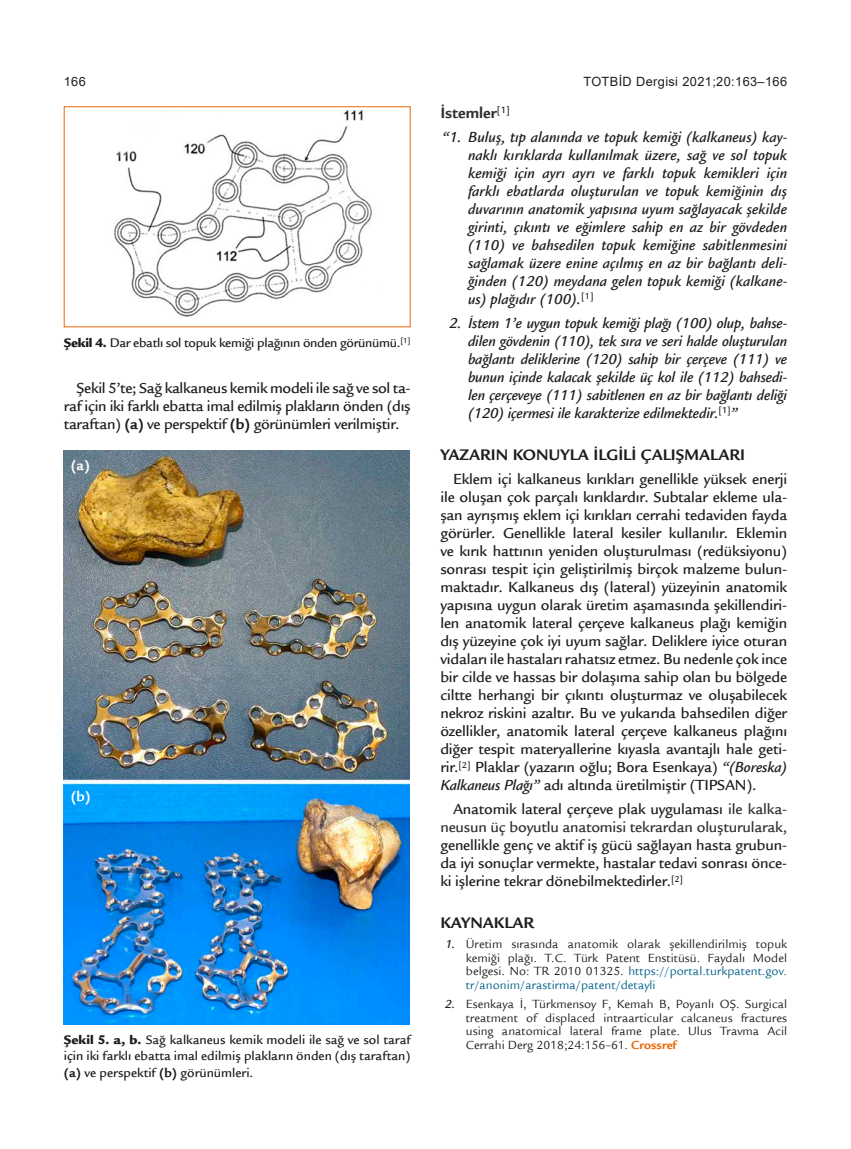
<style>
.page{position:relative;width:851px;height:1149px;background:#fff}
.page>*{position:absolute;margin:0;border:0;box-sizing:border-box;transform-origin:0 0}
.t1{font:700 16.5px "Legacy Sans Std";color:#1d1d1b}
.t2{font:700 16.5px "Legacy Sans Std";color:#303030}
.t3{font:500 15.75px/18px "Legacy Sans Std";letter-spacing:-.01em;color:#1d1d1b;text-align:justify}
.t4{font:italic 500 15.75px/18px "Legacy Sans Std";color:#1d1d1b;text-align:justify}
.t5{font:500 15.75px/18px "Legacy Sans Std";letter-spacing:-.01em;color:#303030;text-align:right}
.t6{font:700 15px "Legacy Sans Std";color:#fff}
.t7{font:500 13.5px/16.2px "Legacy Sans Std";color:#1d1d1b;text-align:justify}
.t8{font:500 13.5px "Legacy Sans Std";letter-spacing:-.02em;color:#1d1d1b}
.t9{font:12.75px/13.5px "Legacy Sans Std";color:#1d1d1b;text-align:justify}
.t10{font:12.75px "Arial";letter-spacing:.03em;color:#1d1d1b}
.s1{font-style:italic}
.s2{color:#1d1d1b}
.s3{font-weight:500;font-style:italic}
.s4{color:#006189}
.s5{font-weight:700;color:#ec6708}
.s6{font-weight:900}
.s7{font-weight:700}
</style>
<div class="page">
<img style="left:114px;top:110px;width:258px;height:207px">
<img style="left:64px;top:450px;width:346px;height:574px">
<p class="t10" style="left:64px;top:73px;width:24px">166</p>
<p class="t10" style="left:583px;top:73px;width:205px">TOTBİD Dergisi 2021;20:163–166</p>
<p class="t2" style="left:440px;top:103px;width:71px">İstemler<sup>[1]</sup></p>
<p class="t4" style="left:468px;top:128px;width:320px;text-indent:-26px">“1. Buluş, tıp alanında ve topuk kemiği (kalkaneus) kay&shy;naklı kırıklarda kullanılmak üzere, sağ ve sol topuk kemiği için ayrı ayrı ve farklı topuk kemikleri için farklı ebatlarda oluşturulan ve topuk kemiğinin dış duvarının anatomik yapısına uyum sağlayacak şekilde girinti, çıkıntı ve eğimlere sahip en az bir gövdeden (110) ve bahsedilen topuk kemiğine sabitlenmesini sağlamak üzere enine açılmış en az bir bağlantı deli&shy;ğinden (120) meydana gelen topuk kemiği (kalkane&shy;us) plağıdır (100).<sup>[1]</sup></p>
<p class="t4" style="left:468px;top:314px;width:320px;text-indent:-19px">2. İstem 1’e uygun topuk kemiği plağı (100) olup, bahse&shy;dilen gövdenin (110), tek sıra ve seri halde oluşturulan bağlantı deliklerine (120) sahip bir çerçeve (111) ve bunun içinde kalacak şekilde üç kol ile (112) bahsedi&shy;len çerçeveye (111) sabitlenen en az bir bağlantı deliği (120) içermesi ile karakterize edilmektedir.<sup>[1]</sup>”</p>
<p class="t1" style="left:440px;top:445px;width:306px">YAZARIN KONUYLA İLGİLİ ÇALIŞMALARI</p>
<p class="t3" style="left:440px;top:470px;width:348px;text-indent:13px">Eklem içi kalkaneus kırıkları genellikle yüksek enerji ile oluşan çok parçalı kırıklardır. Subtalar ekleme ula&shy;şan ayrışmış eklem içi kırıkları cerrahi tedaviden fayda görürler. Genellikle lateral kesiler kullanılır. Eklemin ve kırık hattının yeniden oluşturulması (redüksiyonu) sonrası tespit için geliştirilmiş birçok malzeme bulun&shy;maktadır. Kalkaneus dış (lateral) yüzeyinin anatomik yapısına uygun olarak üretim aşamasında şekillendiri&shy;len anatomik lateral çerçeve kalkaneus plağı kemiğin dış yüzeyine çok iyi uyum sağlar. Deliklere iyice oturan vidaları ile hastaları rahatsız etmez. Bu nedenle çok ince bir cilde ve hassas bir dolaşıma sahip olan bu bölgede ciltte herhangi bir çıkıntı oluşturmaz ve oluşabilecek nekroz riskini azaltır. Bu ve yukarıda bahsedilen diğer özellikler, anatomik lateral çerçeve kalkaneus plağını diğer tespit materyallerine kıyasla avantajlı hale geti&shy;rir.<sup>[2]</sup> Plaklar (yazarın oğlu; Bora Esenkaya) <span class="s1">“(Boreska)<br>Kalkaneus Plağı”</span> adı altında üretilmiştir (TIPSAN).</p>
<p class="t5" style="left:440px;top:800px;width:348px"><span class="s2">Anatomik lateral çerçeve plak uygulaması</span> ile kalka&shy;neusun üç boyutlu anatomisi tekrardan oluşturularak,</p>
<p class="t3" style="left:440px;top:836px;width:348px">genellikle genç ve aktif iş gücü sağlayan hasta grubun&shy;da iyi sonuçlar vermekte, hastalar tedavi sonrası önce&shy;ki işlerine tekrar dönebilmektedirler.<sup>[2]</sup></p>
<p class="t1" style="left:440px;top:913px;width:95px">KAYNAKLAR</p>
<p class="t9" style="left:466px;top:937px;width:323px;text-indent:-20px"><span class="s3">1.</span> Üretim sırasında anatomik olarak şekillendirilmiş topuk kemiği plağı. T.C. Türk Patent Enstitüsü. Faydalı Model belgesi. No: TR 2010 01325. <span class="s4">https://portal.turkpatent.gov. tr/anonim/arastirma/patent/detayli</span></p>
<p class="t9" style="left:466px;top:997px;width:323px;text-indent:-21px"><span class="s3">2.</span> Esenkaya İ, Türkmensoy F, Kemah B, Poyanlı OŞ. Surgical treatment of displaced intraarticular calcaneus fractures using anatomical lateral frame plate. Ulus Travma Acil Cerrahi Derg 2018;24:156–61. <span class="s5">Crossref</span></p>
<p class="t8" style="left:64px;top:334px;width:348px"><span class="s6">Şekil 4.</span> Dar ebatlı sol topuk kemiği plağının önden görünümü.<sup>[1]</sup></p>
<p class="t3" style="left:64px;top:379px;width:348px;text-indent:13px">Şekil 5’te; Sağ kalkaneus kemik modeli ile sağ ve sol ta&shy;raf için iki farklı ebatta imal edilmiş plakların önden (dış taraftan) <span class="s7">(a)</span> ve perspektif <span class="s7">(b)</span> görünümleri verilmiştir.</p>
<p class="t6" style="left:71px;top:456px;width:21px">(a)</p>
<p class="t6" style="left:71px;top:787px;width:22px">(b)</p>
<p class="t7" style="left:64px;top:1031px;width:348px"><span class="s6">Şekil 5. a, b.</span> Sağ kalkaneus kemik modeli ile sağ ve sol taraf için iki farklı ebatta imal edilmiş plakların önden (dış taraftan) <span class="s7">(a)</span> ve perspektif <span class="s7">(b)</span> görünümleri.</p>
</div>
